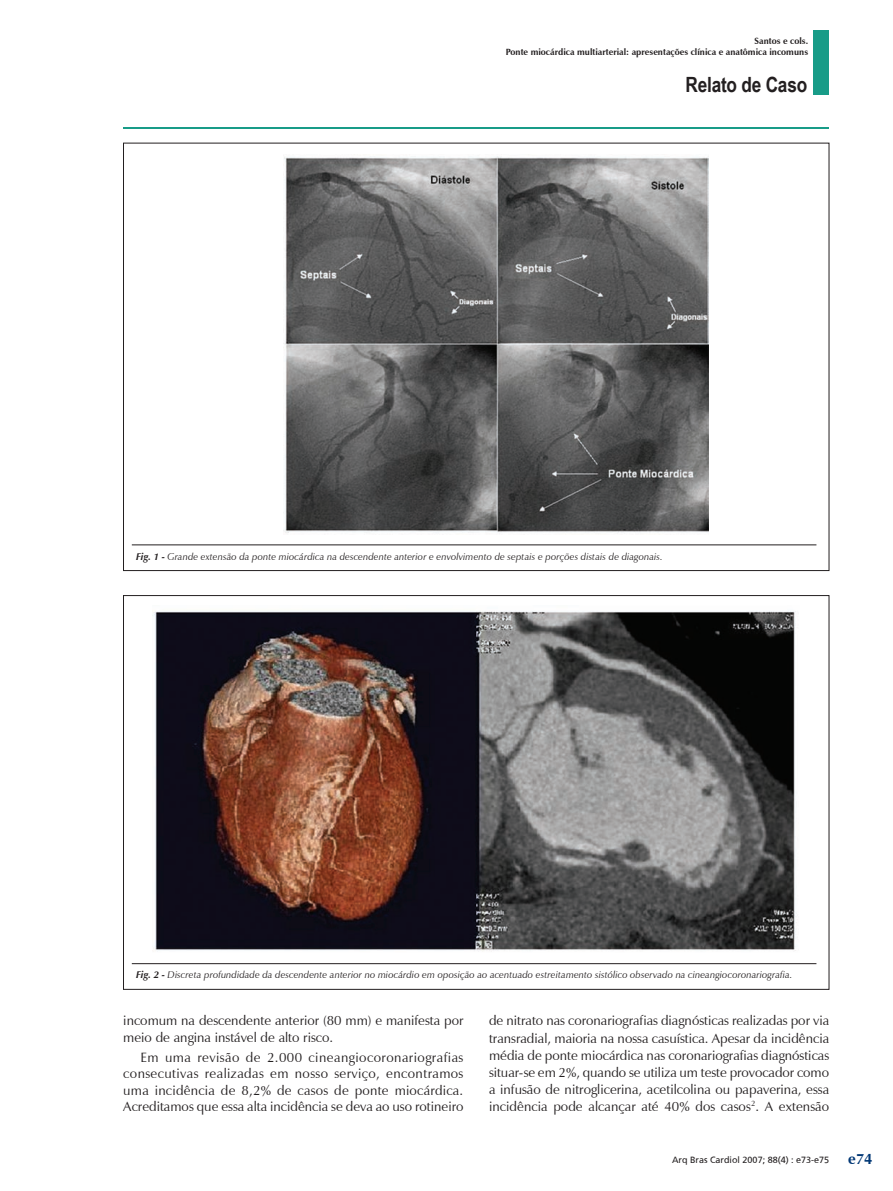
<style>
.page{position:relative;width:893px;height:1191px;background:#fff}
.page>*{position:absolute;margin:0;border:0;box-sizing:border-box;transform-origin:0 0}
.t1{font:700 21px "Arial Narrow";letter-spacing:-.01em;color:#231f20}
.t2{font:700 15px "Zapf Humanist 601 BT";color:#013775}
.Texto{font:13.5px/17.1px "Zapf Humanist 601 BT";color:#231f20;text-align:justify}
._04_FIGURA_ref__bold{font:italic 9.75px "Zapf Humanist 601 BT";letter-spacing:.01em;color:#231f20}
.t3{font:700 9px "Zapf Humanist 601 BT";color:#231f20}
.t4{font:9px "Frutiger";color:#231f20}
.s1{font-weight:700}
</style>
<div class="page">
<hr style="left:123px;top:127px;width:706px;height:1px;background:#189c88">
<div style="left:813px;top:30px;width:16px;height:64px;background:#189c88"></div>
<hr style="left:132px;top:544px;width:684px;height:1px;background:#231f20">
<img style="left:284px;top:156px;width:425px;height:377px">
<hr style="left:132px;top:963px;width:684px;height:1px;background:#231f20">
<img style="left:153px;top:611px;width:645px;height:340px">
<p class="t3" style="left:755px;top:36px;width:55px">Santos e cols.</p>
<p class="t3" style="left:506px;top:47px;width:304px">Ponte miocárdica multiarterial: apresentações clínica e anatômica incomuns</p>
<p class="t1" style="left:685px;top:69px;width:123px">Relato de Caso</p>
<p class="_04_FIGURA_ref__bold" style="left:136px;top:550px;width:528px"><span class="s1">Fig. 1 -</span> Grande extensão da ponte miocárdica na descendente anterior e envolvimento de septais e porções distais de diagonais.</p>
<p class="_04_FIGURA_ref__bold" style="left:136px;top:969px;width:658px"><span class="s1">Fig. 2 -</span> Discreta profundidade da descendente anterior no miocárdio em oposição ao acentuado estreitamento sistólico observado na cineangiocoronariografia.</p>
<p class="Texto" style="left:123px;top:1012px;width:342px;line-height:16.2px">incomum na descendente anterior (80 mm) e manifesta por meio de angina instável de alto risco.</p>
<p class="Texto" style="left:123px;top:1049px;width:342px;line-height:16.2px;text-indent:17px">Em uma revisão de 2.000 cineangiocoronariografias consecutivas realizadas em nosso serviço, encontramos uma incidência de 8,2% de casos de ponte miocárdica.<br>Acreditamos que essa alta incidência se deva ao uso rotineiro</p>
<p class="Texto" style="left:489px;top:1012px;width:342px">de nitrato nas coronariografias diagnósticas realizadas por via transradial, maioria na nossa casuística. Apesar da incidência média de ponte miocárdica nas coronariografias diagnósticas situar-se em 2%, quando se utiliza um teste provocador como a infusão de nitroglicerina, acetilcolina ou papaverina, essa incidência pode alcançar até 40% dos casos<sup>2</sup>. A extensão</p>
<p class="t4" style="left:672px;top:1154px;width:159px">Arq Bras Cardiol 2007; 88(4) : e73-e75</p>
<p class="t2" style="left:848px;top:1149px;width:26px">e74</p>
</div>
